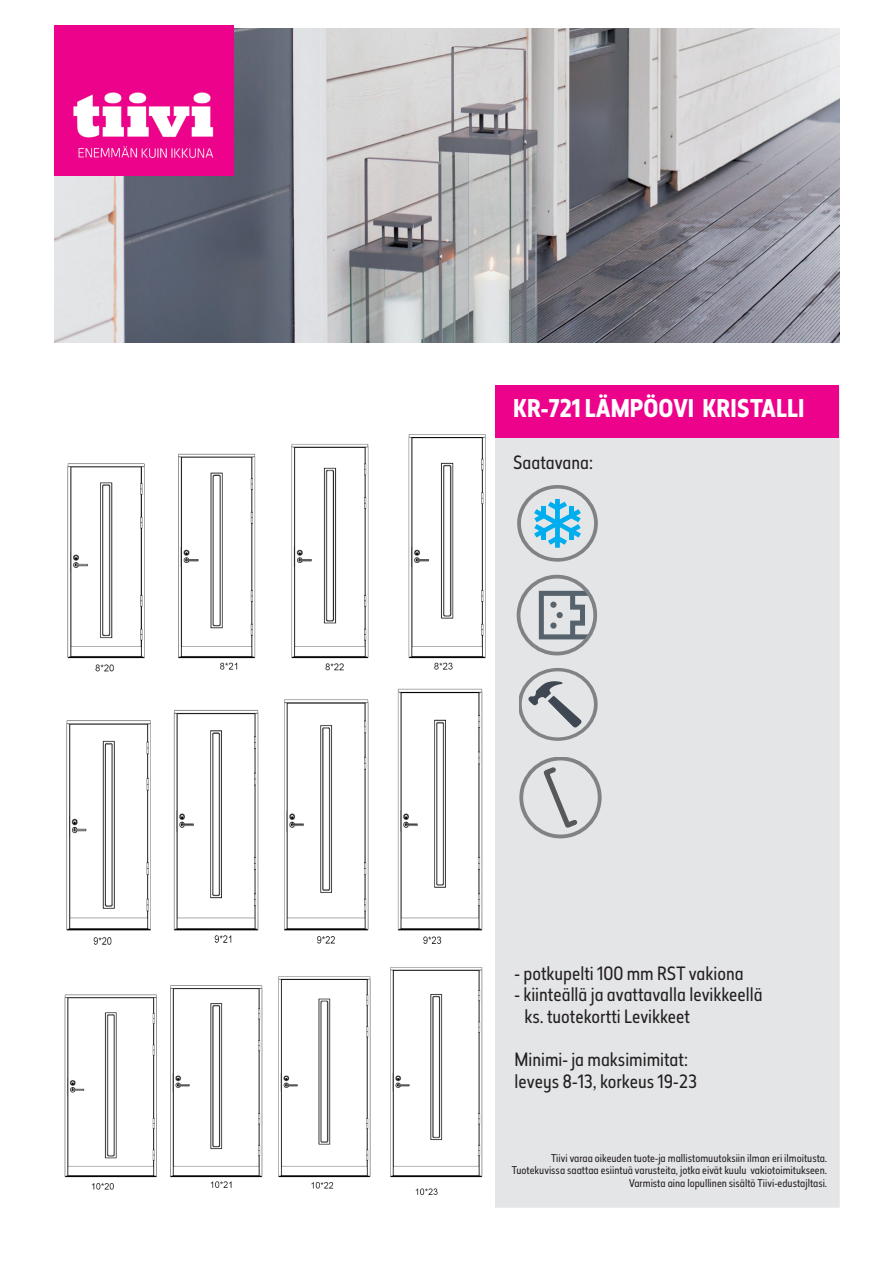
<style>
.page{position:relative;width:893px;height:1263px;background:#fff}
.page>*{position:absolute;margin:0;border:0;box-sizing:border-box;transform-origin:0 0}
.t1{font:700 24px "Elysio";color:#fff}
.t2{font:18px/21.6px "Elysio";color:#231f20}
.t3{font:10.5px/12.6px "Elysio";color:#231f20;text-align:right}
</style>
<div class="page">
<img style="left:54px;top:29px;width:786px;height:313px">
<div style="left:495px;top:386px;width:345px;height:822px;background:#e4e5e7"></div>
<svg style="left:534px;top:499px;width:47px;height:49px"></svg>
<div style="left:517px;top:485px;width:81px;height:77px;border:4px solid #808285;border-radius:50%"></div>
<img style="left:54px;top:26px;width:180px;height:149px">
<div style="left:495px;top:385px;width:343px;height:52px;background:#ed028c"></div>
<svg style="left:539px;top:588px;width:56px;height:54px"></svg>
<div style="left:550px;top:602px;width:7px;height:6px;background:#56626c;border-radius:50%"></div>
<svg style="left:550px;top:622px;width:7px;height:7px"></svg>
<div style="left:517px;top:575px;width:80px;height:80px;border:4px solid #808285;border-radius:50%"></div>
<svg style="left:519px;top:668px;width:79px;height:73px"></svg>
<div style="left:519px;top:757px;width:83px;height:81px;border:4px solid #808285;border-radius:50%"></div>
<svg style="left:540px;top:763px;width:41px;height:69px"></svg>
<img style="left:67px;top:434px;width:419px;height:238px">
<img style="left:66px;top:688px;width:417px;height:256px">
<img style="left:64px;top:967px;width:419px;height:228px">
<h1 class="t1" style="left:513px;top:391px;width:293px">KR-721 LÄMPÖOVI KRISTALLI</h1>
<h2 class="t2" style="left:513px;top:451px;width:81px">Saatavana:</h2>
<h2 class="t2" style="left:515px;top:962px;width:231px">- potkupelti 100 mm RST vakiona</h2>
<h2 class="t2" style="left:525px;top:984px;width:240px;text-indent:-10px">- kiinteällä ja avattavalla levikkeellä ks. tuotekortti Levikkeet</h2>
<h2 class="t2" style="left:515px;top:1048px;width:184px">Minimi- ja maksimimitat: leveys 8-13, korkeus 19-23</h2>
<p class="t3" style="left:512px;top:1151px;width:317px">Tiivi varaa oikeuden tuote-ja mallistomuutoksiin ilman eri ilmoitusta.<br>Tuotekuvissa saattaa esiintuä varusteita, jotka eivät kuulu vakiotoimitukseen.<br>Varmista aina lopullinen sisältö Tiivi-edustajltasi.</p>
</div>
